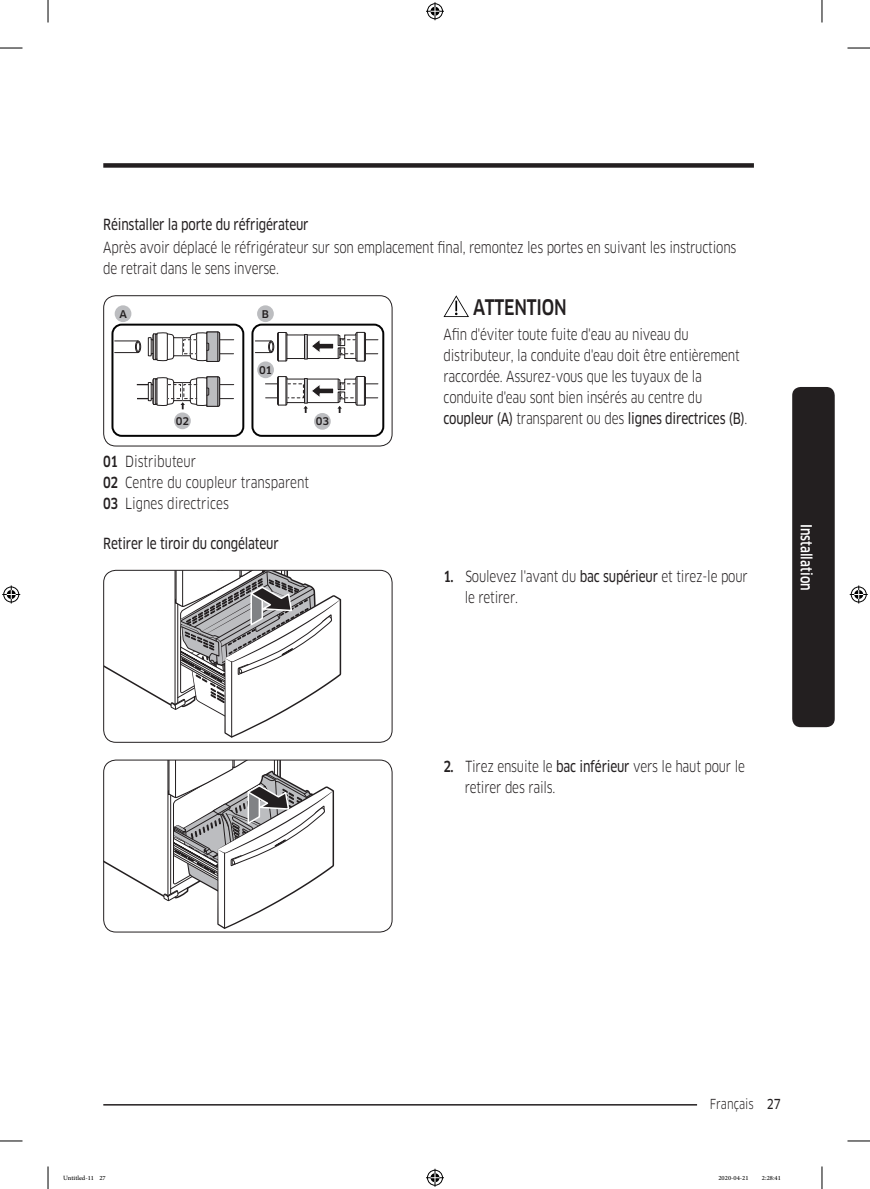
<style>
.page{position:relative;width:870px;height:1189px;background:#fff}
.page>*{position:absolute;margin:0;border:0;box-sizing:border-box;transform-origin:0 0}
.t1{font:500 21px "Samsung Clan Pro";letter-spacing:-.015em;color:#231f20;scale:.8 1}
.t2{font:15px/21px "Samsung Clan Pro";letter-spacing:-.015em;color:#231f20;scale:.8 1}
.t3{font:15px "Samsung Clan Pro News";letter-spacing:-.015em;color:#231f20;scale:.8 1}
.t4{font:500 15px "Samsung Clan Pro";color:#fff;scale:.8 1}
.t5{font:13.5px "Samsung Clan Pro";color:#231f20;scale:.8 1}
.t6{font:500 10.35px "Samsung Clan Pro";color:#231f20}
.t7{font:9px "Adobe Arabic";color:#000}
.s1{font-family:"Samsung Clan Pro"}
.s2{font-weight:500}
.s3{font-family:"Samsung Clan Pro News"}
</style>
<div class="page">
<div style="left:103px;top:163px;width:651px;height:5px;background:#231f20"></div>
<hr style="left:103px;top:1104px;width:651px;height:1px;background:#231f20">
<div style="left:697px;top:1096px;width:70px;height:15px;background:#fff"></div>
<div style="left:792px;top:387px;width:43px;height:340px;background:#231f20;border-radius:9px"></div>
<svg style="left:111px;top:323px;width:274px;height:114px"></svg>
<div style="left:115px;top:305px;width:16px;height:17px;background:#bcbdc0;border-radius:50%"></div>
<div style="left:257px;top:361px;width:17px;height:17px;background:#bcbdc0;border-radius:50%"></div>
<div style="left:174px;top:412px;width:17px;height:17px;background:#bcbdc0;border-radius:50%"></div>
<div style="left:314px;top:413px;width:17px;height:17px;background:#bcbdc0;border-radius:50%"></div>
<div style="left:257px;top:305px;width:17px;height:17px;background:#bcbdc0;border-radius:50%"></div>
<div style="left:103px;top:295px;width:289px;height:151px;border:1px solid #231f20;border-radius:12px"></div>
<svg style="left:443px;top:295px;width:26px;height:22px"></svg>
<svg style="left:105px;top:570px;width:236px;height:168px"></svg>
<div style="left:103px;top:570px;width:289px;height:173px;border:1px solid #231f20;border-radius:12px"></div>
<svg style="left:103px;top:760px;width:231px;height:169px"></svg>
<div style="left:103px;top:760px;width:289px;height:172px;border:1px solid #231f20;border-radius:12px"></div>
<svg style="left:0;top:48px;width:22px;height:1px"></svg>
<svg style="left:847px;top:48px;width:23px;height:1px"></svg>
<svg style="left:0;top:1141px;width:22px;height:1px"></svg>
<svg style="left:847px;top:1141px;width:23px;height:1px"></svg>
<svg style="left:48px;top:0;width:1px;height:23px"></svg>
<svg style="left:48px;top:1166px;width:1px;height:23px"></svg>
<svg style="left:822px;top:0;width:1px;height:23px"></svg>
<svg style="left:822px;top:1166px;width:1px;height:23px"></svg>
<svg style="left:426px;top:2px;width:18px;height:18px"></svg>
<svg style="left:426px;top:1169px;width:18px;height:18px"></svg>
<svg style="left:2px;top:585px;width:18px;height:18px"></svg>
<svg style="left:850px;top:585px;width:18px;height:18px"></svg>
<p class="t3" style="left:103px;top:216px;width:258px">Réinstaller la porte du réfrigérateur</p>
<p class="t2" style="left:103px;top:237px;width:793px">Après avoir déplacé le réfrigérateur sur son emplacement final, remontez les portes en suivant les instructions de retrait dans le sens inverse.</p>
<p class="t6" style="left:119px;top:308px;width:9px">A</p>
<h1 class="t1" style="left:473px;top:295px;width:119px">ATTENTION</h1>
<p class="t2" style="left:443px;top:324px;width:372px">Afin d'éviter toute fuite d'eau au niveau du distributeur, la conduite d'eau doit être entièrement raccordée. Assurez-vous que les tuyaux de la conduite d'eau sont bien insérés au centre du</p>
<p class="t3" style="left:443px;top:410px;width:381px">coupleur (A) <span class="s1">transparent ou des</span> lignes directrices (B)<span class="s1">.</span></p>
<p class="t6" style="left:262px;top:308px;width:9px">B</p>
<p class="t6" style="left:259px;top:364px;width:15px">01</p>
<p class="t6" style="left:176px;top:415px;width:15px">02</p>
<p class="t6" style="left:316px;top:415px;width:15px">03</p>
<p class="t2" style="left:103px;top:451px;width:259px"><span class="s2">01</span> Distributeur<br><span class="s2">02</span> Centre du coupleur transparent<br><span class="s2">03</span> Lignes directrices</p>
<p class="t3" style="left:103px;top:534px;width:221px">Retirer le tiroir du congélateur</p>
<p class="t2" style="left:465px;top:566px;width:355px;text-indent:-21px"><span class="s2">1.</span> Soulevez l'avant du <span class="s3">bac supérieur</span> et tirez-le pour le retirer.</p>
<p class="t4" style="left:815px;top:524px;width:85px;rotate:90deg">Installation</p>
<p class="t2" style="left:465px;top:755px;width:352px;text-indent:-21px"><span class="s2">2.</span> Tirez ensuite le <span class="s3">bac inférieur</span> vers le haut pour le retirer des rails.</p>
<p class="t5" style="left:710px;top:1096px;width:90px">Français <span class="s3">27</span></p>
<p class="t7" style="left:63px;top:1171px;width:44px">Untitled-11 27</p>
<p class="t7" style="left:718px;top:1171px;width:32px">2020-04-21</p>
<p class="t7" style="left:762px;top:1171px;width:20px">2:28:41</p>
</div>
